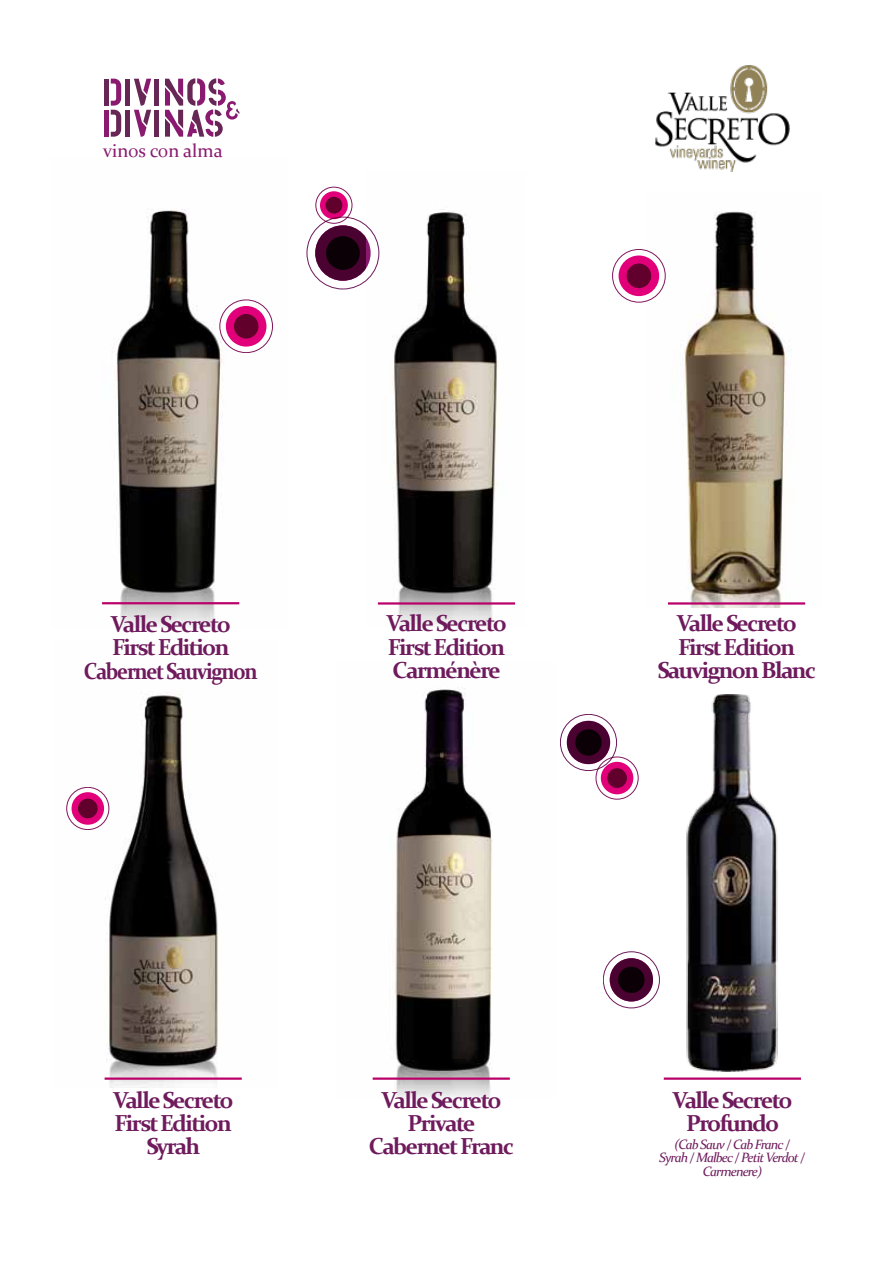
<style>
.page{position:relative;width:893px;height:1263px;background:#fff}
.page>*{position:absolute;margin:0;border:0;box-sizing:border-box;transform-origin:0 0}
.t1{font:700 23.1px/23.1px "Constantia";letter-spacing:-.07em;color:#6e1a5c;text-align:center}
.t2{font:18.75px "Constantia";color:#8a1a6f}
.t3{font:italic 13.5px/13.5px "Constantia";letter-spacing:-.07em;color:#6e1a5c;text-align:center}
</style>
<div class="page">
<img style="left:372px;top:687px;width:120px;height:411px">
<img style="left:66px;top:692px;width:152px;height:396px">
<img style="left:367px;top:209px;width:149px;height:418px">
<hr style="left:378px;top:602px;width:137px;height:3px;background:#b90068">
<img style="left:646px;top:210px;width:160px;height:397px">
<img style="left:102px;top:209px;width:171px;height:419px">
<hr style="left:102px;top:602px;width:137px;height:2px;background:#b90068">
<hr style="left:668px;top:602px;width:137px;height:3px;background:#b90068">
<div style="left:104px;top:110px;width:5px;height:27px;background:#8a1a6f"></div>
<div style="left:104px;top:79px;width:5px;height:27px;background:#672756"></div>
<hr style="left:126px;top:79px;width:4px;height:27px;background:#672756">
<div style="left:154px;top:79px;width:5px;height:27px;background:#672756"></div>
<svg style="left:111px;top:79px;width:10px;height:58px"></svg>
<hr style="left:126px;top:110px;width:4px;height:27px;background:#672756">
<div style="left:154px;top:110px;width:5px;height:27px;background:#672756"></div>
<svg style="left:134px;top:79px;width:17px;height:58px"></svg>
<svg style="left:165px;top:78px;width:74px;height:59px"></svg>
<hr style="left:105px;top:1077px;width:137px;height:3px;background:#b90068">
<hr style="left:373px;top:1077px;width:137px;height:3px;background:#b90068">
<hr style="left:664px;top:1077px;width:137px;height:3px;background:#b90068">
<img style="left:655px;top:65px;width:135px;height:107px">
<img style="left:651px;top:695px;width:127px;height:377px">
<div style="left:66px;top:787px;width:43px;height:43px;border:1px solid #82175d;border-radius:50%"></div>
<div style="left:72px;top:792px;width:32px;height:33px;background:#e2007a;border-radius:50%"></div>
<div style="left:78px;top:799px;width:20px;height:19px;background:#61002b;border-radius:50%"></div>
<div style="left:596px;top:757px;width:42px;height:42px;border:1px solid #82175d;border-radius:50%"></div>
<div style="left:601px;top:762px;width:32px;height:32px;background:#e2007a;border-radius:50%"></div>
<div style="left:607px;top:768px;width:20px;height:20px;background:#61002c;border-radius:50%"></div>
<div style="left:316px;top:187px;width:36px;height:36px;border:1px solid #82175d;border-radius:50%"></div>
<div style="left:320px;top:191px;width:28px;height:28px;background:#e2007a;border-radius:50%"></div>
<div style="left:325px;top:197px;width:17px;height:17px;background:#61002c;border-radius:50%"></div>
<div style="left:612px;top:249px;width:53px;height:53px;border:1px solid #82175d;border-radius:50%"></div>
<div style="left:619px;top:255px;width:40px;height:41px;background:#e2007a;border-radius:50%"></div>
<div style="left:627px;top:264px;width:24px;height:24px;background:#61002c;border-radius:50%"></div>
<div style="left:220px;top:300px;width:53px;height:53px;border:1px solid #82175d;border-radius:50%"></div>
<div style="left:226px;top:306px;width:40px;height:41px;background:#e2007a;border-radius:50%"></div>
<div style="left:234px;top:314px;width:24px;height:25px;background:#61002b;border-radius:50%"></div>
<div style="left:307px;top:217px;width:72px;height:72px;border:1px solid #6e1a5c;border-radius:50%"></div>
<svg style="left:315px;top:225px;width:56px;height:56px;background:#540a3b"></svg>
<div style="left:326px;top:236px;width:34px;height:34px;background:#0b0005;border-radius:50%"></div>
<div style="left:560px;top:714px;width:57px;height:57px;border:1px solid #6e1a5c;border-radius:50%"></div>
<div style="left:567px;top:721px;width:43px;height:43px;background:#4a0230;border-radius:50%"></div>
<div style="left:575px;top:729px;width:27px;height:26px;background:#0b0005;border-radius:50%"></div>
<div style="left:603px;top:951px;width:57px;height:57px;border:1px solid #6e1a5c;border-radius:50%"></div>
<svg style="left:610px;top:958px;width:43px;height:43px"></svg>
<div style="left:618px;top:967px;width:26px;height:26px;background:#0b0005;border-radius:50%"></div>
<p class="t2" style="left:103px;top:138px;width:121px">vinos con alma</p>
<p class="t1" style="left:84px;top:612px;width:175px">Valle Secreto<br>First Edition<br>Cabernet Sauvignon</p>
<p class="t1" style="left:657px;top:611px;width:160px">Valle Secreto<br>First Edition<br>Sauvignon Blanc</p>
<p class="t1" style="left:387px;top:611px;width:122px;text-align:justify">Valle Secreto First Edition Carménère</p>
<p class="t1" style="left:113px;top:1087px;width:122px">Valle Secreto<br>First Edition<br>Syrah</p>
<p class="t1" style="left:369px;top:1087px;width:147px">Valle Secreto<br>Private<br>Cabernet Franc</p>
<p class="t1" style="left:672px;top:1087px;width:122px">Valle Secreto<br>Profundo</p>
<p class="t3" style="left:659px;top:1137px;width:148px">(Cab Sauv / Cab Franc /<br>Syrah / Malbec / Petit Verdot /<br>Carmenere)</p>
</div>
